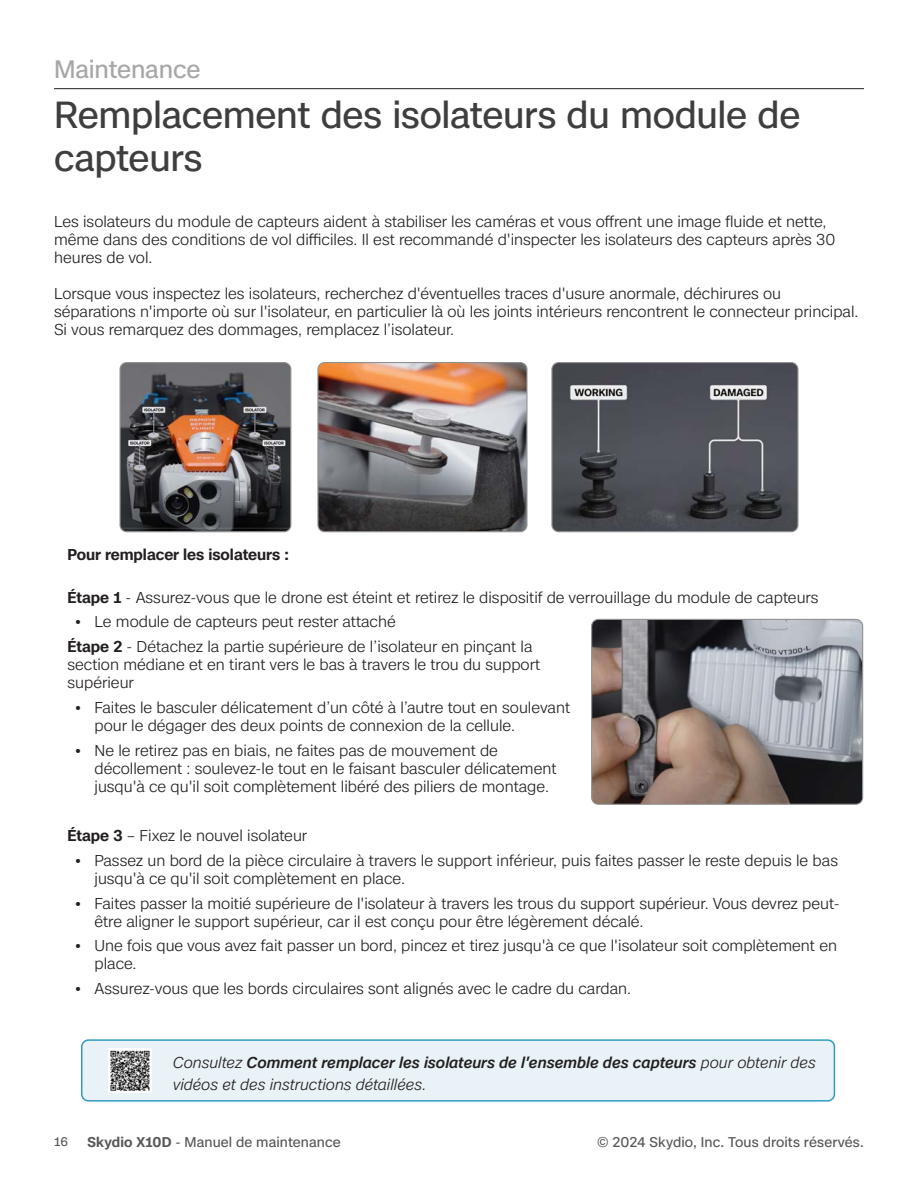
<style>
.page{position:relative;width:918px;height:1188px;background:#fff}
.page>*{position:absolute;margin:0;border:0;box-sizing:border-box;transform-origin:0 0}
.Heading_2{font:36px/43.2px "Case";letter-spacing:-.01em;color:#3e3e3f}
.Section_Headings_Eyebrow{font:24px "Case";letter-spacing:-.01em;color:#a7a7a6}
.t1{font:300 15px/18px "Case";color:#231f20}
.Body_copy{font:italic 300 15px/22.5px "Case";color:#231f20}
.t2{font:600 15px "Case";color:#231f20}
.t3{font:13.5px "Case";letter-spacing:.005em;color:#57585a}
.t4{font:12px "Case";color:#57585a}
.s1{font-weight:600}
.s2{font-weight:400}
.s3{font-weight:500}
</style>
<div class="page">
<hr style="left:54px;top:88px;width:810px;height:1px;background:#231f20">
<img style="left:121px;top:363px;width:170px;height:169px">
<div style="left:119px;top:362px;width:172px;height:170px;border:1px solid #929192;border-radius:7px"></div>
<img style="left:318px;top:364px;width:208px;height:167px">
<div style="left:317px;top:362px;width:211px;height:170px;border:1px solid #929192;border-radius:7px"></div>
<img style="left:552px;top:364px;width:245px;height:167px">
<div style="left:551px;top:362px;width:248px;height:170px;border:1px solid #929192;border-radius:7px"></div>
<img style="left:592px;top:619px;width:271px;height:185px">
<div style="left:591px;top:619px;width:272px;height:186px;border:1px solid #929192;border-radius:7px"></div>
<div style="left:82px;top:1040px;width:752px;height:61px;background:#e9f2f6;border-radius:7px"></div>
<div style="left:81px;top:1039px;width:754px;height:63px;border:2px solid #2e9cc0;border-radius:7px"></div>
<img style="left:108px;top:1049px;width:43px;height:43px">
<p class="Section_Headings_Eyebrow" style="left:54px;top:51px;width:148px">Maintenance</p>
<p class="Heading_2" style="left:54px;top:92px;width:748px">Remplacement des isolateurs du module de capteurs</p>
<p class="t1" style="left:54px;top:212px;width:783px">Les isolateurs du module de capteurs aident à stabiliser les caméras et vous offrent une image fluide et nette, même dans des conditions de vol difficiles. Il est recommandé d'inspecter les isolateurs des capteurs après 30 heures de vol.</p>
<p class="t1" style="left:54px;top:284px;width:806px">Lorsque vous inspectez les isolateurs, recherchez d'éventuelles traces d'usure anormale, déchirures ou séparations n'importe où sur l'isolateur, en particulier là où les joints intérieurs rencontrent le connecteur principal.<br>Si vous remarquez des dommages, remplacez l’isolateur.</p>
<p class="t2" style="left:68px;top:543px;width:223px">Pour remplacer les isolateurs :</p>
<p class="t1" style="left:68px;top:588px;width:753px"><span class="s1">Étape 1</span> - Assurez-vous que le drone est éteint et retirez le dispositif de verrouillage du module de capteurs</p>
<p class="t1" style="left:74px;top:612px;width:323px"><span class="s2">•</span> Le module de capteurs peut rester attaché</p>
<p class="t1" style="left:68px;top:637px;width:474px"><span class="s1">Étape 2</span> - Détachez la partie supérieure de l’isolateur en pinçant la section médiane et en tirant vers le bas à travers le trou du support supérieur</p>
<p class="t1" style="left:94px;top:698px;width:477px;text-indent:-20px"><span class="s2">•</span> Faites le basculer délicatement d’un côté à l’autre tout en soulevant pour le dégager des deux points de connexion de la cellule.</p>
<p class="t1" style="left:94px;top:741px;width:464px;text-indent:-20px"><span class="s2">•</span> Ne le retirez pas en biais, ne faites pas de mouvement de décollement : soulevez-le tout en le faisant basculer délicatement jusqu'à ce qu'il soit complètement libéré des piliers de montage.</p>
<p class="t1" style="left:68px;top:826px;width:241px"><span class="s1">Étape 3</span> – Fixez le nouvel isolateur</p>
<p class="t1" style="left:94px;top:851px;width:745px;text-indent:-20px"><span class="s2">•</span> Passez un bord de la pièce circulaire à travers le support inférieur, puis faites passer le reste depuis le bas jusqu'à ce qu'il soit complètement en place.</p>
<p class="t1" style="left:94px;top:894px;width:747px;text-indent:-20px"><span class="s2">•</span> Faites passer la moitié supérieure de l'isolateur à travers les trous du support supérieur. Vous devrez peut&shy;être aligner le support supérieur, car il est conçu pour être légèrement décalé.</p>
<p class="t1" style="left:94px;top:936px;width:744px;text-indent:-20px"><span class="s2">•</span> Une fois que vous avez fait passer un bord, pincez et tirez jusqu'à ce que l'isolateur soit complètement en place.</p>
<p class="t1" style="left:74px;top:979px;width:558px"><span class="s2">•</span> Assurez-vous que les bords circulaires sont alignés avec le cadre du cardan.</p>
<p class="Body_copy" style="left:173px;top:1051px;width:645px">Consultez <span class="s3">Comment remplacer les isolateurs de l'ensemble des capteurs</span> pour obtenir des vidéos et des instructions détaillées.</p>
<p class="t4" style="left:54px;top:1132px;width:15px">16</p>
<p class="t3" style="left:87px;top:1132px;width:255px"><span class="s1">Skydio X10D</span> - Manuel de maintenance</p>
<p class="t3" style="left:597px;top:1132px;width:268px">© 2024 Skydio, Inc. Tous droits réservés.</p>
</div>
